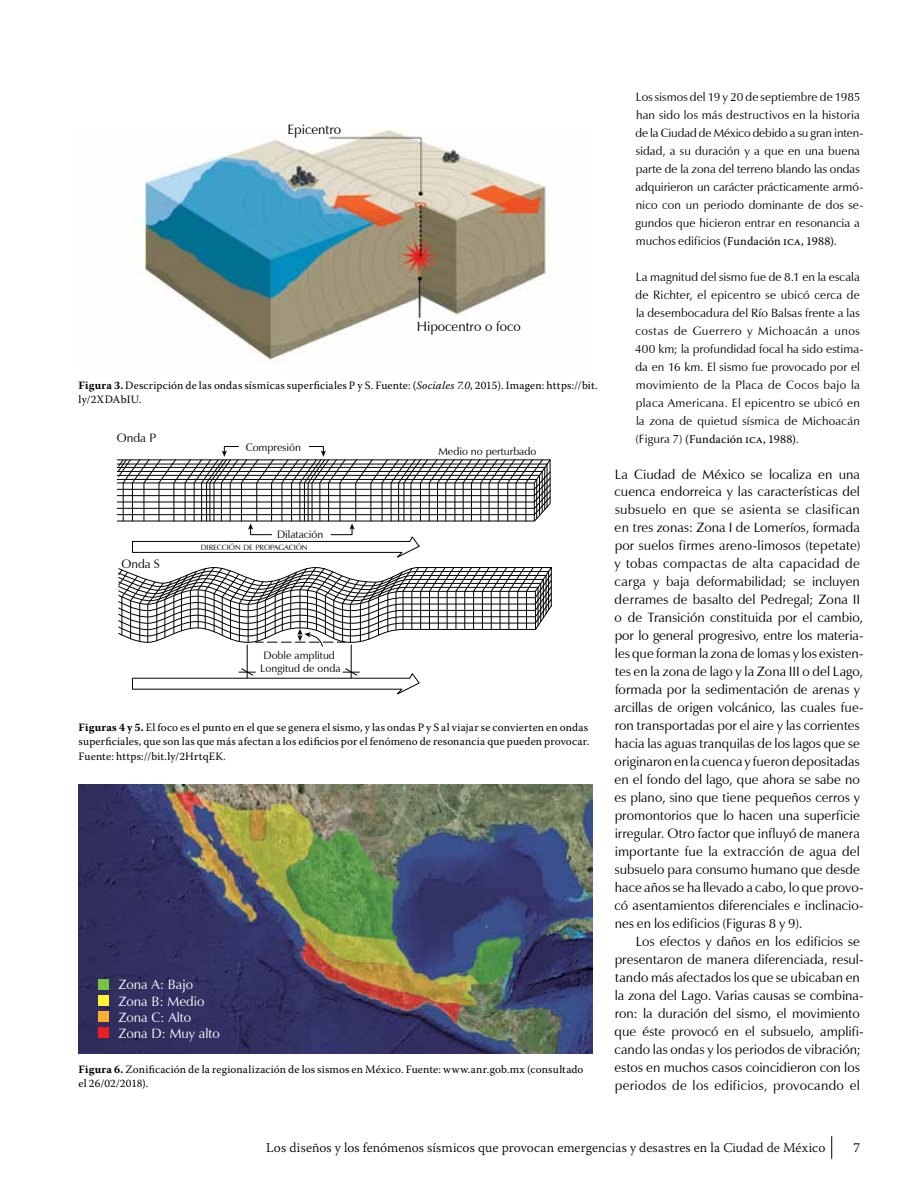
<style>
.page{position:relative;width:918px;height:1188px;background:#fff}
.page>*{position:absolute;margin:0;border:0;box-sizing:border-box;transform-origin:0 0}
.t1{font:13.5px/18px "Zapf Humanist 601 BT";letter-spacing:.005em;color:#000}
.t2{font:300 13.5px "Warnock Pro";color:#000}
.t3{font:13.5px/16.2px "Zapf Humanist 601 BT";color:#fff}
.t4{font:13.5px "Warnock Pro";color:#000}
.t5{font:12.15px "Zapf Humanist 601 BT";color:#000}
.t6{font:12px/18px "Zapf Humanist 601 BT";letter-spacing:.01em;color:#000}
.t7{font:12px "Warnock Pro";letter-spacing:.005em;color:#000}
.t8{font:11.25px/15px "Warnock Pro";letter-spacing:.015em;color:#000}
.t9{font:10.8px/14px "Zapf Humanist 601 BT";color:#000;text-align:center}
.t10{font:7.5px "Zapf Humanist 601 BT Roman SC800";color:#000}
.s1{font-weight:700}
.s2{font-style:italic}
.s3{font-family:"Zapf Humanist 601 BT"}
</style>
<div class="page">
<svg style="left:831px;top:1136px;width:1px;height:23px"></svg>
<img style="left:79px;top:784px;width:514px;height:270px">
<svg style="left:117px;top:446px;width:434px;height:112px"></svg>
<hr style="left:247px;top:645px;width:1px;height:33px;background:#000">
<hr style="left:351px;top:645px;width:1px;height:33px;background:#000">
<svg style="left:132px;top:668px;width:288px;height:27px"></svg>
<svg style="left:118px;top:567px;width:434px;height:80px"></svg>
<hr style="left:538px;top:587px;width:1px;height:38px;background:#000">
<hr style="left:540px;top:584px;width:1px;height:37px;background:#000">
<hr style="left:543px;top:579px;width:1px;height:39px;background:#000">
<hr style="left:546px;top:575px;width:1px;height:39px;background:#000">
<hr style="left:548px;top:572px;width:1px;height:38px;background:#000">
<img style="left:143px;top:130px;width:409px;height:232px">
<div style="left:98px;top:995px;width:10px;height:11px;background:#fff338"></div>
<div style="left:98px;top:1028px;width:10px;height:10px;background:#ed1d24"></div>
<div style="left:98px;top:1011px;width:10px;height:11px;background:#fbaf31"></div>
<div style="left:98px;top:979px;width:10px;height:11px;background:#7ac143"></div>
<p class="t1" style="left:288px;top:120px;width:55px">Epicentro</p>
<p class="t1" style="left:417px;top:318px;width:106px">Hipocentro o foco</p>
<p class="t8" style="left:79px;top:377px;width:520px"><span class="s1">Figura 3.</span> Descripción de las ondas sísmicas superficiales P y S. Fuente: (<span class="s2">Sociales 7.0</span>, 2015). Imagen: https://bit. ly/2XDAbIU.</p>
<p class="t5" style="left:117px;top:430px;width:41px">Onda P</p>
<p class="t5" style="left:121px;top:556px;width:40px">Onda S</p>
<p class="t9" style="left:246px;top:441px;width:57px">Compresión</p>
<p class="t9" style="left:438px;top:444px;width:99px">Medio no perturbado</p>
<p class="t9" style="left:277px;top:527px;width:48px">Dilatación</p>
<p class="t10" style="left:201px;top:543px;width:108px">DIRECCIÓN DE PROPAGACIÓN</p>
<p class="t9" style="left:260px;top:648px;width:82px">Doble amplitud<br>Longitud de onda</p>
<p class="t8" style="left:79px;top:719px;width:512px"><span class="s1">Figuras 4 y 5.</span> El foco es el punto en el que se genera el sismo, y las ondas P y S al viajar se convierten en ondas superficiales, que son las que más afectan a los edificios por el fenómeno de resonancia que pueden provocar.<br>Fuente: https://bit.ly/2HrtqEK.</p>
<p class="t3" style="left:118px;top:977px;width:103px">Zona A: Bajo<br>Zona B: Medio<br>Zona C: Alto<br>Zona D: Muy alto</p>
<p class="t8" style="left:79px;top:1061px;width:506px"><span class="s1">Figura 6.</span> Zonificación de la regionalización de los sismos en México. Fuente: www.anr.gob.mx (consultado el 26/02/2018).</p>
<p class="t6" style="left:635px;top:87px;width:229px">Los sismos del 19 y 20 de septiembre de 1985 han sido los más destructivos en la historia de la Ciudad de México debido a su gran inten&shy;sidad, a su duración y a que en una buena parte de la zona del terreno blando las ondas adquirieron un carácter prácticamente armó&shy;nico con un periodo dominante de dos se&shy;gundos que hicieron entrar en resonancia a</p>
<p class="t7" style="left:636px;top:233px;width:203px"><span class="s3">muchos edificios</span> (Fundación ica, 1988)<span class="s3">.</span></p>
<p class="t6" style="left:635px;top:267px;width:230px">La magnitud del sismo fue de 8.1 en la escala de Richter, el epicentro se ubicó cerca de la desembocadura del Río Balsas frente a las costas de Guerrero y Michoacán a unos 400 km; la profundidad focal ha sido estima&shy;da en 16 km. El sismo fue provocado por el movimiento de la Placa de Cocos bajo la placa Americana. El epicentro se ubicó en la zona de quietud sísmica de Michoacán</p>
<p class="t7" style="left:635px;top:431px;width:165px"><span class="s3">(Figura 7)</span> (Fundación ica, 1988)<span class="s3">.</span></p>
<p class="t1" style="left:615px;top:465px;width:251px">La Ciudad de México se localiza en una cuenca endorreica y las características del subsuelo en que se asienta se clasifican en tres zonas: Zona I de Lomeríos, formada por suelos firmes areno-limosos (tepetate) y tobas compactas de alta capacidad de carga y baja deformabilidad; se incluyen derrames de basalto del Pedregal; Zona II o de Transición constituida por el cambio, por lo general progresivo, entre los materia&shy;les que forman la zona de lomas y los existen&shy;tes en la zona de lago y la Zona III o del Lago, formada por la sedimentación de arenas y arcillas de origen volcánico, las cuales fue&shy;ron transportadas por el aire y las corrientes hacia las aguas tranquilas de los lagos que se originaron en la cuenca y fueron depositadas en el fondo del lago, que ahora se sabe no es plano, sino que tiene pequeños cerros y promontorios que lo hacen una superficie irregular. Otro factor que influyó de manera importante fue la extracción de agua del subsuelo para consumo humano que desde hace años se ha llevado a cabo, lo que provo&shy;có asentamientos diferenciales e inclinacio&shy;nes en los edificios (Figuras 8 y 9).</p>
<p class="t1" style="left:615px;top:933px;width:251px;text-indent:21px">Los efectos y daños en los edificios se presentaron de manera diferenciada, resul&shy;tando más afectados los que se ubicaban en la zona del Lago. Varias causas se combina&shy;ron: la duración del sismo, el movimiento que éste provocó en el subsuelo, amplifi&shy;cando las ondas y los periodos de vibración; estos en muchos casos coincidieron con los periodos de los edificios, provocando el</p>
<p class="t2" style="left:266px;top:1140px;width:561px">Los diseños y los fenómenos sísmicos que provocan emergencias y desastres en la Ciudad de México</p>
<p class="t4" style="left:853px;top:1140px;width:8px">7</p>
</div>
